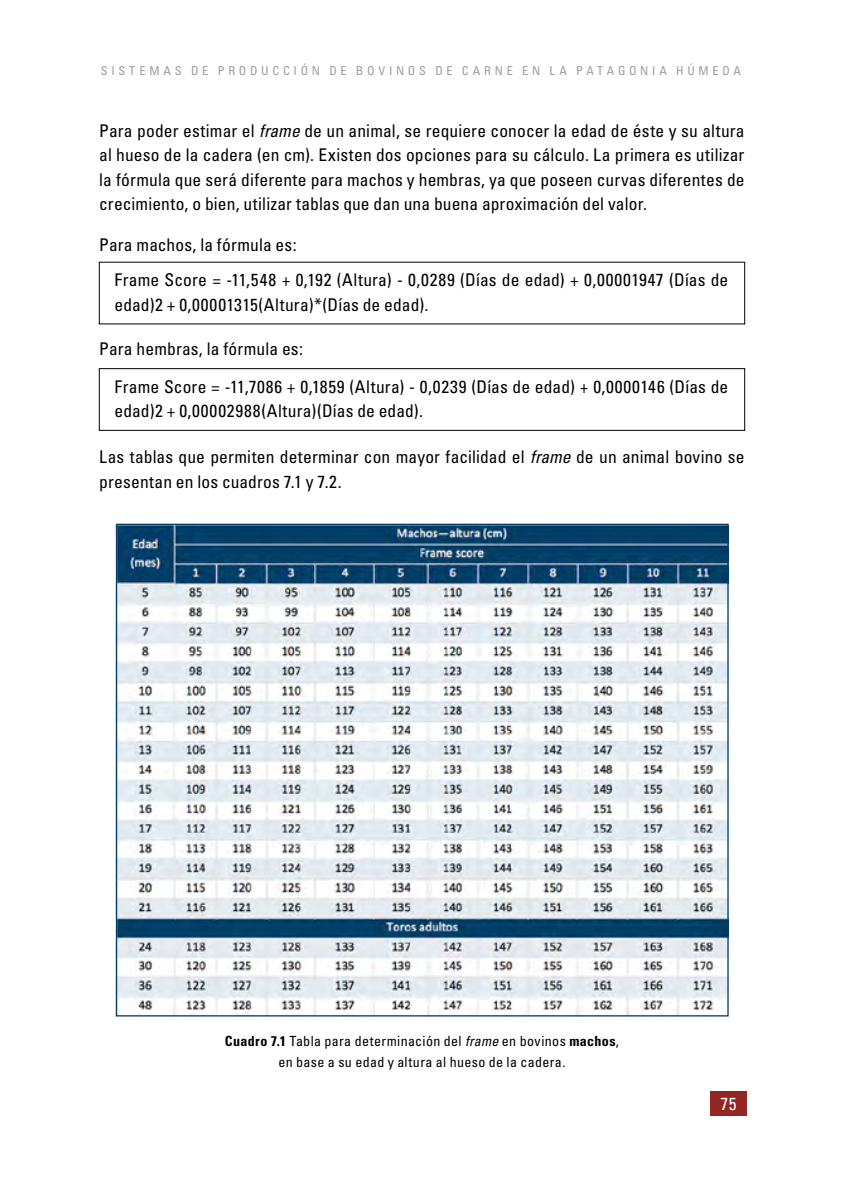
<style>
.page{position:relative;width:844px;height:1191px;background:#fff}
.page>*{position:absolute;margin:0;border:0;box-sizing:border-box;transform-origin:0 0}
.t1{font:condensed 17.5px/24.5px "Univers LT Std";letter-spacing:.01em;color:#000}
.t2{font:condensed 17.5px "Univers LT Std";color:#fff}
.t3{font:condensed 14px/21px "Univers LT Std";letter-spacing:.025em;color:#000;text-align:center}
.t4{font:condensed 12.25px "Univers LT Std";letter-spacing:.3em;color:#9c9d9d}
.s1{font-style:italic}
.s2{font-weight:700}
</style>
<div class="page">
<div style="left:709px;top:1091px;width:37px;height:25px;background:#932623"></div>
<div style="left:99px;top:368px;width:646px;height:63px;border:1px solid #000"></div>
<img style="left:115px;top:523px;width:613px;height:493px">
<p class="t4" style="left:101px;top:63px;width:641px">SISTEMAS DE PRODUCCIÓN DE BOVINOS DE CARNE EN LA PATAGONIA HÚMEDA</p>
<p class="t1" style="left:99px;top:118px;width:646px;text-align:justify">Para poder estimar el <span class="s1">frame</span> de un animal, se requiere conocer la edad de éste y su altura al hueso de la cadera (en cm). Existen dos opciones para su cálculo. La primera es utilizar la fórmula que será diferente para machos y hembras, ya que poseen curvas diferentes de crecimiento, o bien, utilizar tablas que dan una buena aproximación del valor.</p>
<p class="t1" style="left:99px;top:232px;width:199px">Para machos, la fórmula es:</p>
<p class="t1" style="left:115px;top:267px;width:615px">Frame Score = -11,548 + 0,192 (Altura) - 0,0289 (Días de edad) + 0,00001947 (Días de edad)2 + 0,00001315(Altura)*(Días de edad).</p>
<p class="t1" style="left:99px;top:336px;width:205px">Para hembras, la fórmula es:</p>
<p class="t1" style="left:115px;top:374px;width:615px">Frame Score = -11,7086 + 0,1859 (Altura) - 0,0239 (Días de edad) + 0,0000146 (Días de edad)2 + 0,00002988(Altura)(Días de edad).</p>
<p class="t1" style="left:99px;top:444px;width:646px">Las tablas que permiten determinar con mayor facilidad el <span class="s1">frame</span> de un animal bovino se presentan en los cuadros 7.1 y 7.2.</p>
<p class="t3" style="left:225px;top:1030px;width:395px"><span class="s2">Cuadro 7.1</span> Tabla para determinación del <span class="s1">frame</span> en bovinos <span class="s2">machos</span>, en base a su edad y altura al hueso de la cadera.</p>
<p class="t2" style="left:720px;top:1092px;width:18px">75</p>
</div>
